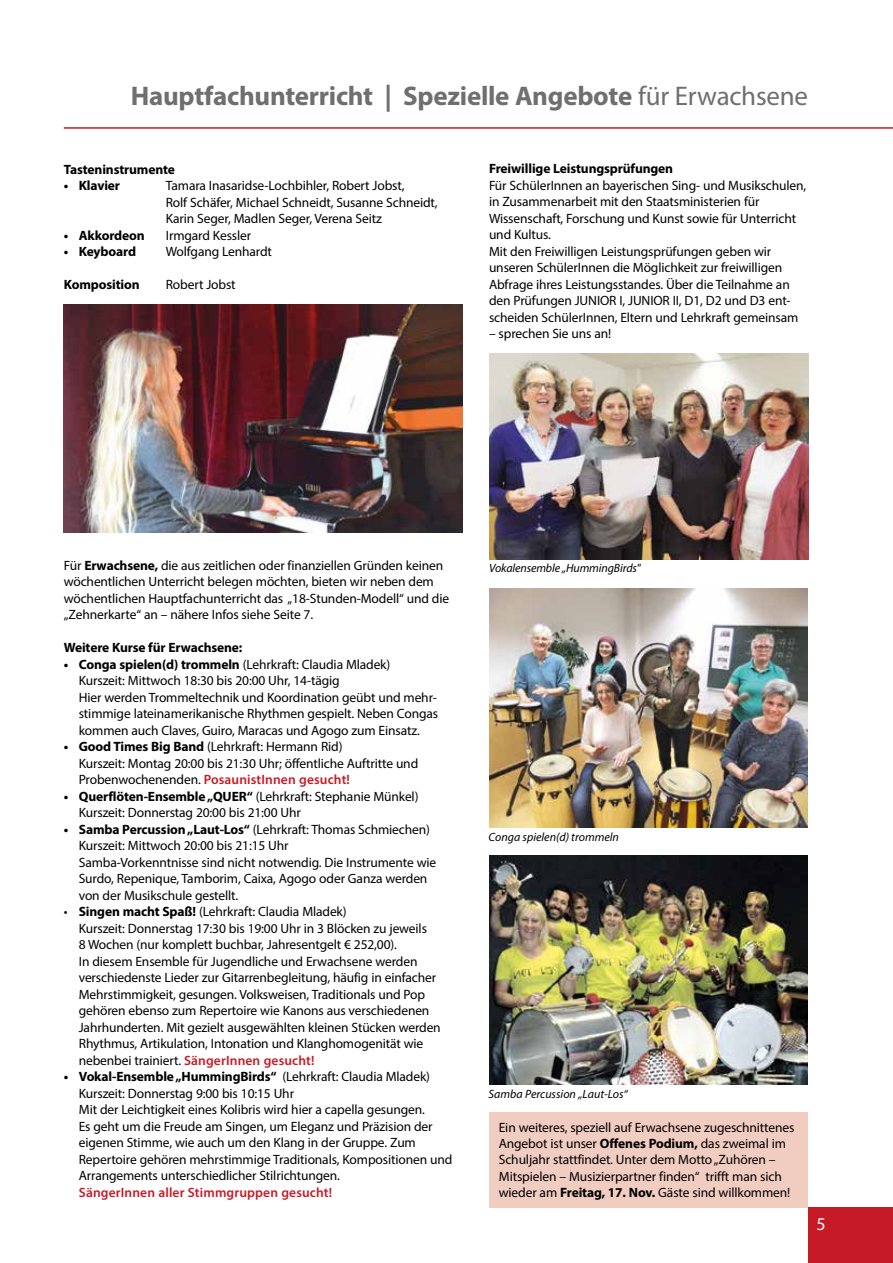
<style>
.page{position:relative;width:893px;height:1263px;background:#fff}
.page>*{position:absolute;margin:0;border:0;box-sizing:border-box;transform-origin:0 0}
.t1{font:700 27px "Myriad Pro";letter-spacing:-.01em;color:#706f6f}
.t2{font:18px "Myriad Pro";color:#fff}
.t3{font:13.5px/16.5px "Myriad Pro";letter-spacing:-.01em;color:#000}
.t4{font:700 13.5px "Myriad Pro";letter-spacing:-.01em;color:#000}
.t5{font:600 13.5px "Myriad Pro";letter-spacing:.01em;color:#c61a27}
.t6{font:italic 12px "Myriad Pro";color:#000}
.s1{font-weight:400}
.s2{font-weight:700}
.s3{font-weight:600;color:#c61a27}
</style>
<div class="page">
<hr style="left:64px;top:127px;width:829px;height:2px;background:#c61a27">
<div style="left:808px;top:1208px;width:85px;height:55px;background:#c61a27"></div>
<div style="left:489px;top:1112px;width:319px;height:96px;background:#f1ccc1"></div>
<img style="left:489px;top:354px;width:319px;height:205px">
<img style="left:64px;top:304px;width:398px;height:228px">
<img style="left:489px;top:589px;width:319px;height:239px">
<img style="left:489px;top:855px;width:319px;height:230px">
<h1 class="t1" style="left:131px;top:79px;width:679px">Hauptfachunterricht | Spezielle Angebote <span class="s1">für Erwachsene</span></h1>
<p class="t4" style="left:64px;top:160px;width:113px">Tasteninstrumente</p>
<p class="t4" style="left:64px;top:177px;width:58px">• Klavier</p>
<p class="t3" style="left:166px;top:177px;width:273px">Tamara Inasaridse-Lochbihler, Robert Jobst,<br>Rolf Schäfer, Michael Schneidt, Susanne Schneidt,<br>Karin Seger, Madlen Seger, Verena Seitz</p>
<p class="t4" style="left:64px;top:226px;width:82px">• Akkordeon</p>
<p class="t3" style="left:166px;top:227px;width:87px">Irmgard Kessler</p>
<p class="t4" style="left:64px;top:243px;width:74px">• Keyboard</p>
<p class="t3" style="left:166px;top:243px;width:108px">Wolfgang Lenhardt</p>
<p class="t4" style="left:64px;top:276px;width:77px">Komposition</p>
<p class="t3" style="left:166px;top:276px;width:71px">Robert Jobst</p>
<p class="t4" style="left:489px;top:160px;width:186px">Freiwillige Leistungsprüfungen</p>
<p class="t3" style="left:489px;top:177px;width:319px">Für SchülerInnen an bayerischen Sing- und Musikschulen, in Zusammenarbeit mit den Staatsministerien für Wissenschaft, Forschung und Kunst sowie für Unterricht und Kultus.<br>Mit den Freiwilligen Leistungsprüfungen geben wir unseren SchülerInnen die Möglichkeit zur freiwilligen Abfrage ihres Leistungsstandes. Über die Teilnahme an den Prüfungen JUNIOR I, JUNIOR II, D1, D2 und D3 ent&shy;scheiden SchülerInnen, Eltern und Lehrkraft gemeinsam</p>
<p class="t3" style="left:489px;top:325px;width:124px">– sprechen Sie uns an!</p>
<p class="t3" style="left:64px;top:557px;width:387px">Für <span class="s2">Erwachsene,</span> die aus zeitlichen oder finanziellen Gründen keinen wöchentlichen Unterricht belegen möchten, bieten wir neben dem wöchentlichen Hauptfachunterricht das „18-Stunden-Modell“ und die „Zehnerkarte“ an – nähere Infos siehe Seite 7.</p>
<p class="t4" style="left:64px;top:639px;width:180px">Weitere Kurse für Erwachsene:</p>
<p class="t3" style="left:79px;top:655px;width:361px;text-indent:-15px"><span class="s2">• Conga spielen(d) trommeln</span> (Lehrkraft: Claudia Mladek)<br>Kurszeit: Mittwoch 18:30 bis 20:00 Uhr, 14-tägig<br>Hier werden Trommeltechnik und Koordination geübt und mehr&shy;stimmige lateinamerikanische Rhythmen gespielt. Neben Congas kommen auch Claves, Guiro, Maracas und Agogo zum Einsatz.</p>
<p class="t3" style="left:79px;top:738px;width:341px;text-indent:-15px"><span class="s2">• Good Times Big Band</span> (Lehrkraft: Hermann Rid)<br>Kurszeit: Montag 20:00 bis 21:30 Uhr; öffentliche Auftritte und<br>Probenwochenenden. <span class="s3">PosaunistInnen gesucht!</span></p>
<p class="t3" style="left:79px;top:787px;width:341px;text-indent:-15px"><span class="s2">• Querflöten-Ensemble „QUER“</span> (Lehrkraft: Stephanie Münkel)<br>Kurszeit: Donnerstag 20:00 bis 21:00 Uhr</p>
<p class="t3" style="left:79px;top:820px;width:359px;text-indent:-15px"><span class="s2">• Samba Percussion „Laut-Los“</span> (Lehrkraft: Thomas Schmiechen)<br>Kurszeit: Mittwoch 20:00 bis 21:15 Uhr<br>Samba-Vorkenntnisse sind nicht notwendig. Die Instrumente wie Surdo, Repenique, Tamborim, Caixa, Agogo oder Ganza werden von der Musikschule gestellt.</p>
<p class="t3" style="left:79px;top:903px;width:363px;text-indent:-15px">• <span class="s2">Singen macht Spaß!</span> (Lehrkraft: Claudia Mladek)<br>Kurszeit: Donnerstag 17:30 bis 19:00 Uhr in 3 Blöcken zu jeweils<br>8 Wochen (nur komplett buchbar, Jahresentgelt € 252,00).<br>In diesem Ensemble für Jugendliche und Erwachsene werden verschiedenste Lieder zur Gitarrenbegleitung, häufig in einfacher Mehrstimmigkeit, gesungen. Volksweisen, Traditionals und Pop gehören ebenso zum Repertoire wie Kanons aus verschiedenen Jahrhunderten. Mit gezielt ausgewählten kleinen Stücken werden Rhythmus, Artikulation, Intonation und Klanghomogenität wie nebenbei trainiert. <span class="s3">SängerInnen gesucht!</span></p>
<p class="t3" style="left:79px;top:1068px;width:375px;text-indent:-15px"><span class="s2">• Vokal-Ensemble „HummingBirds“</span> (Lehrkraft: Claudia Mladek)<br>Kurszeit: Donnerstag 9:00 bis 10:15 Uhr<br>Mit der Leichtigkeit eines Kolibris wird hier a capella gesungen.<br>Es geht um die Freude am Singen, um Eleganz und Präzision der eigenen Stimme, wie auch um den Klang in der Gruppe. Zum Repertoire gehören mehrstimmige Traditionals, Kompositionen und Arrangements unterschiedlicher Stilrichtungen.</p>
<p class="t5" style="left:79px;top:1183px;width:255px">SängerInnen aller Stimmgruppen gesucht!</p>
<p class="t6" style="left:489px;top:561px;width:153px">Vokalensemble „HummingBirds"</p>
<p class="t6" style="left:489px;top:829px;width:132px">Conga spielen(d) trommeln</p>
<p class="t6" style="left:489px;top:1086px;width:141px">Samba Percussion „Laut-Los“</p>
<p class="t3" style="left:499px;top:1119px;width:297px">Ein weiteres, speziell auf Erwachsene zugeschnittenes Angebot ist unser <span class="s2">Offenes Podium,</span> das zweimal im Schuljahr stattfindet. Unter dem Motto „Zuhören – Mitspielen – Musizierpartner finden“ trifft man sich wieder am <span class="s2">Freitag, 17. Nov.</span> Gäste sind willkommen!</p>
<h2 class="t2" style="left:816px;top:1212px;width:11px">5</h2>
</div>
